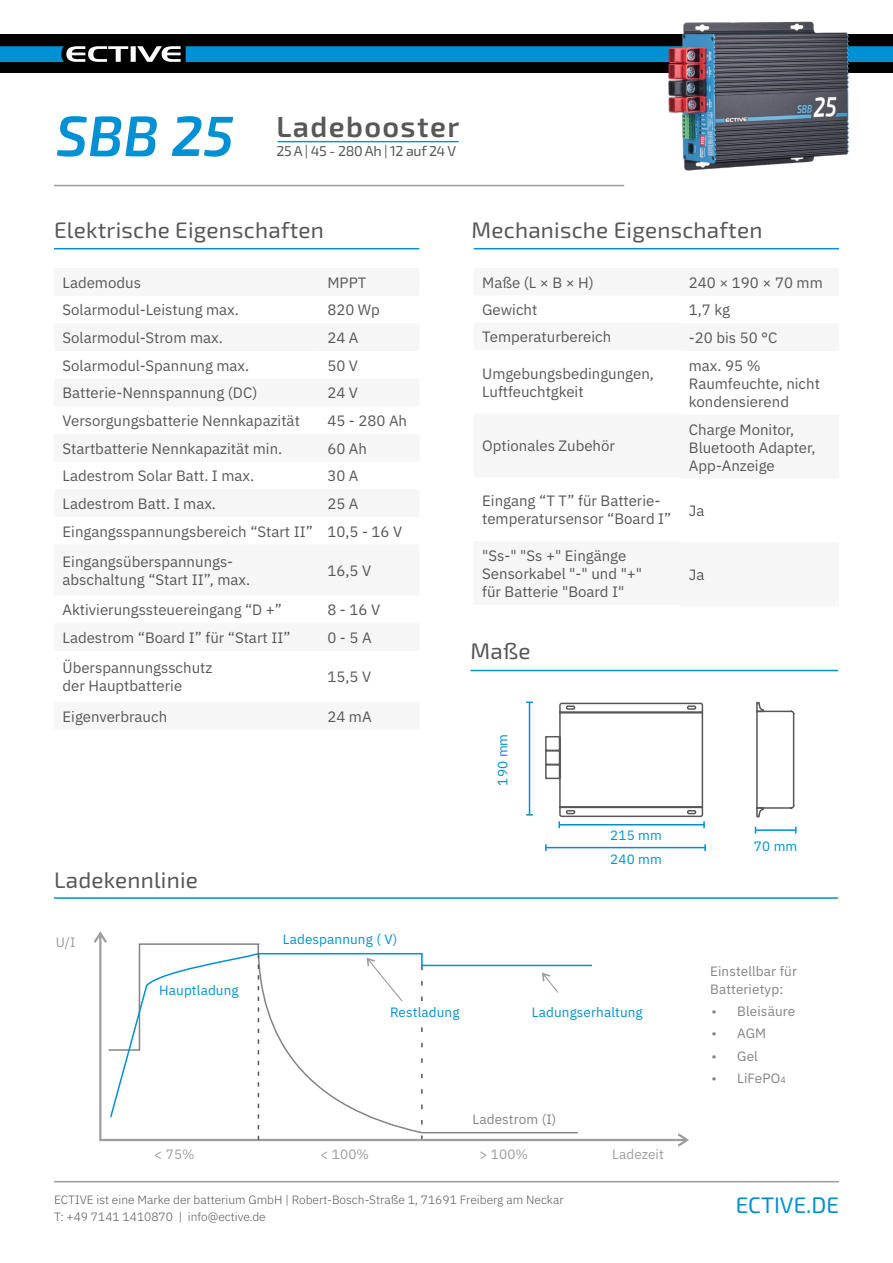
<style>
.page{position:relative;width:893px;height:1263px;background:#fff}
.page>*{position:absolute;margin:0;border:0;box-sizing:border-box;transform-origin:0 0}
.t1{font:italic 600 56.7px "Exo 2";color:#0090d4}
.t2{font:600 29.1px "Exo 2";letter-spacing:.05em;color:#575756}
.t3{font:22.5px "Exo 2";letter-spacing:.01em;color:#575756}
.t4{font:22.5px "Exo 2";color:#0090d4}
.t5{font:15px/27.6px "IBM Plex Sans";color:#575756}
.t6{font:14.25px "Exo 2";letter-spacing:-.02em;color:#575756}
.t7{font:13.5px "IBM Plex Sans";letter-spacing:.01em;color:#0090d4}
.t8{font:13.5px/18px "IBM Plex Sans";letter-spacing:.01em;color:#838382}
.t9{font:13.5px "IBM Plex Sans";letter-spacing:.01em;color:#9d9d9c}
.t10{font:300 12px/16.5px "IBM Plex Sans";color:#575756}
.s1{font-size:9px}
</style>
<div class="page">
<div style="left:0;top:35px;width:893px;height:38px;background:#000"></div>
<svg style="left:0;top:46px;width:181px;height:16px"></svg>
<div style="left:186px;top:46px;width:707px;height:16px;background:#0090d4"></div>
<hr style="left:54px;top:248px;width:365px;height:1px;background:#0090d4">
<hr style="left:474px;top:248px;width:365px;height:1px;background:#0090d4">
<hr style="left:54px;top:185px;width:570px;height:1px;background:#9d9d9c">
<hr style="left:471px;top:670px;width:367px;height:1px;background:#0090d4">
<hr style="left:54px;top:1181px;width:785px;height:1px;background:#9d9d9c">
<hr style="left:54px;top:897px;width:784px;height:2px;background:#0090d4">
<svg style="left:94px;top:931px;width:595px;height:216px"></svg>
<svg style="left:107px;top:942px;width:472px;height:192px"></svg>
<svg style="left:258px;top:1119px;width:1px;height:21px"></svg>
<svg style="left:109px;top:952px;width:485px;height:167px"></svg>
<img style="left:668px;top:21px;width:181px;height:150px">
<hr style="left:278px;top:141px;width:181px;height:1px;background:#0090d4">
<hr style="left:546px;top:847px;width:159px;height:1px;background:#008fd1">
<svg style="left:545px;top:844px;width:2px;height:7px"></svg>
<svg style="left:704px;top:844px;width:2px;height:7px"></svg>
<hr style="left:755px;top:829px;width:41px;height:2px;background:#008fd1">
<hr style="left:529px;top:702px;width:1px;height:113px;background:#008fd1">
<svg style="left:526px;top:701px;width:7px;height:2px"></svg>
<svg style="left:756px;top:701px;width:39px;height:117px"></svg>
<svg style="left:545px;top:702px;width:160px;height:126px"></svg>
<h1 class="t1" style="left:56px;top:102px;width:180px">SBB 25</h1>
<h2 class="t2" style="left:276px;top:109px;width:184px">Ladebooster</h2>
<p class="t6" style="left:276px;top:143px;width:181px">25 A | 45 - 280 Ah | 12 auf 24 V</p>
<h3 class="t3" style="left:54px;top:217px;width:271px">Elektrische Eigenschaften</h3>
<h3 class="t3" style="left:472px;top:217px;width:292px">Mechanische Eigenschaften</h3>
<p class="t5" style="left:63px;top:267px;width:252px">Lademodus<br>Solarmodul-Leistung max.<br>Solarmodul-Strom max.<br>Solarmodul-Spannung max.<br>Batterie-Nennspannung (DC)<br>Versorgungsbatterie Nennkapazität<br>Startbatterie Nennkapazität min.<br>Ladestrom Solar Batt. I max.<br>Ladestrom Batt. I max.<br>Eingangsspannungsbereich “Start II”</p>
<p class="t5" style="left:63px;top:551px;width:189px;line-height:18px">Eingangsüberspannungs&shy;abschaltung “Start II”, max.</p>
<p class="t5" style="left:63px;top:595px;width:229px">Aktivierungssteuereingang “D +”<br>Ladestrom “Board I” für “Start II”</p>
<p class="t5" style="left:63px;top:658px;width:151px;line-height:18px">Überspannungsschutz der Hauptbatterie</p>
<p class="t5" style="left:63px;top:701px;width:106px">Eigenverbrauch</p>
<p class="t5" style="left:327px;top:267px;width:81px">MPPT<br>820 Wp<br>24 A<br>50 V<br>24 V<br>45 - 280 Ah<br>60 Ah<br>30 A<br>25 A<br>10,5 - 16 V</p>
<p class="t5" style="left:327px;top:556px;width:45px">16,5 V</p>
<p class="t5" style="left:327px;top:595px;width:54px">8 - 16 V<br>0 - 5 A</p>
<p class="t5" style="left:327px;top:662px;width:45px">15,5 V</p>
<p class="t5" style="left:327px;top:701px;width:46px">24 mA</p>
<h3 class="t3" style="left:54px;top:866px;width:145px">Ladekennlinie</h3>
<p class="t5" style="left:482px;top:267px;width:131px;line-height:27.2px">Maße (L × B × H)<br>Gewicht<br>Temperaturbereich</p>
<p class="t5" style="left:482px;top:363px;width:173px;line-height:18px">Umgebungsbedingungen,<br>Luftfeuchtgkeit</p>
<p class="t5" style="left:482px;top:431px;width:134px">Optionales Zubehör</p>
<p class="t5" style="left:482px;top:491px;width:191px;line-height:18px">Eingang “T T” für Batterie&shy;temperatursensor “Board I”</p>
<p class="t5" style="left:482px;top:545px;width:162px;line-height:18px">"Ss-" "Ss +" Eingänge<br>Sensorkabel "-" und "+" für Batterie "Board I"</p>
<h3 class="t3" style="left:471px;top:638px;width:62px">Maße</h3>
<p class="t7" style="left:493px;top:785px;width:53px;rotate:-90deg">190 mm</p>
<p class="t7" style="left:610px;top:825px;width:53px">215 mm</p>
<p class="t7" style="left:610px;top:849px;width:53px">240 mm</p>
<p class="t9" style="left:56px;top:932px;width:21px">U/I</p>
<p class="t7" style="left:283px;top:929px;width:116px">Ladespannung ( V)</p>
<p class="t7" style="left:159px;top:979px;width:81px">Hauptladung</p>
<p class="t7" style="left:390px;top:1002px;width:71px">Restladung</p>
<p class="t7" style="left:532px;top:1002px;width:112px">Ladungserhaltung</p>
<p class="t8" style="left:473px;top:1108px;width:85px">Ladestrom (I)</p>
<p class="t9" style="left:154px;top:1144px;width:42px">&lt; 75%</p>
<p class="t9" style="left:320px;top:1144px;width:50px">&lt; 100%</p>
<p class="t9" style="left:479px;top:1144px;width:50px">&gt; 100%</p>
<p class="t9" style="left:612px;top:1144px;width:53px">Ladezeit</p>
<p class="t5" style="left:689px;top:267px;width:135px">240 × 190 × 70 mm<br>1,7 kg<br>-20 bis 50 °C<br>max. 95 %</p>
<p class="t5" style="left:689px;top:373px;width:133px;line-height:18px">Raumfeuchte, nicht kondensierend</p>
<p class="t5" style="left:689px;top:419px;width:128px;line-height:18px">Charge Monitor,<br>Bluetooth Adapter,<br>App-Anzeige</p>
<p class="t5" style="left:689px;top:496px;width:17px">Ja</p>
<p class="t5" style="left:689px;top:560px;width:17px">Ja</p>
<p class="t7" style="left:754px;top:835px;width:45px">70 mm</p>
<p class="t8" style="left:710px;top:961px;width:88px">Einstellbar für<br>Batterietyp:</p>
<p class="t8" style="left:712px;top:1001px;width:85px">• Bleisäure</p>
<p class="t8" style="left:712px;top:1023px;width:56px">• AGM</p>
<p class="t8" style="left:712px;top:1046px;width:48px">• Gel</p>
<p class="t8" style="left:712px;top:1068px;width:76px">• LiFePO<span class="s1">4</span></p>
<p class="t10" style="left:54px;top:1191px;width:511px">ECTIVE ist eine Marke der batterium GmbH | Robert-Bosch-Straße 1, 71691 Freiberg am Neckar<br>T: +49 7141 1410870 | info@ective.de</p>
<h3 class="t4" style="left:736px;top:1192px;width:105px">ECTIVE.DE</h3>
</div>
